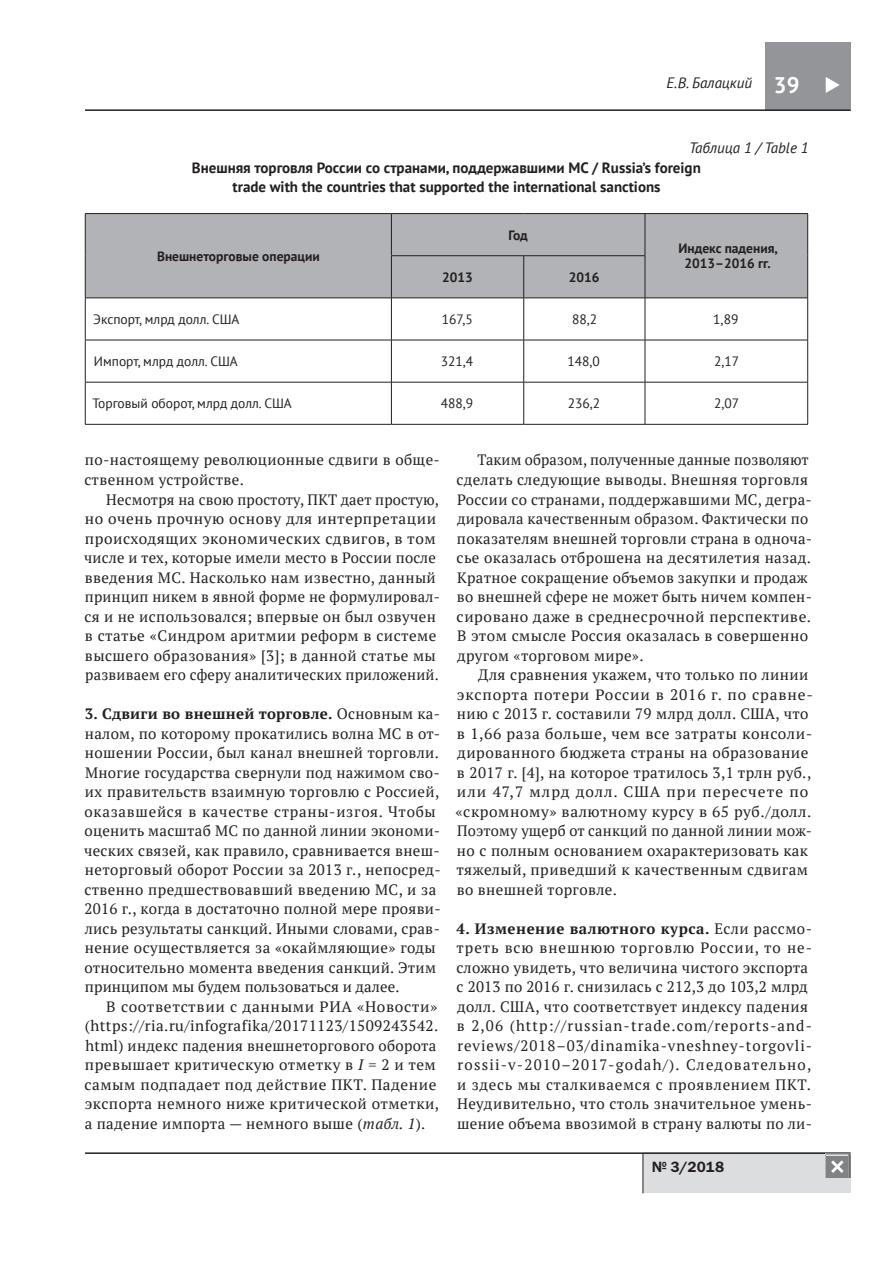
<style>
.page{position:relative;width:893px;height:1263px;background:#fff}
.page>*{position:absolute;margin:0;border:0;box-sizing:border-box;transform-origin:0 0}
.t1{font:700 22.5px "PT Sans";color:#fff}
.t2{font:15px/19.5px "PT Serif";letter-spacing:.025em;color:#231f20}
.t3{font:700 15px/19.5px "PT Sans";color:#231f20;text-align:center}
.t4{font:italic 15px "PT Sans";color:#231f20}
.t5{font:15px "Franklin Gothic Demi C";color:#231f20}
.t6{font:13.5px "PT Sans";color:#231f20}
.t7{font:700 13.5px/14.9px "PT Sans";color:#231f20;text-align:center}
.s1{font-weight:700}
.s2{font-style:italic}
</style>
<div class="page">
<div style="left:765px;top:43px;width:85px;height:68px;background:#939598"></div>
<hr style="left:85px;top:109px;width:765px;height:2px;background:#231f20">
<div style="left:643px;top:1152px;width:207px;height:41px;background:#dcdddf"></div>
<hr style="left:643px;top:1153px;width:1px;height:40px;background:#231f20">
<hr style="left:85px;top:1152px;width:765px;height:2px;background:#231f20">
<svg style="left:826px;top:77px;width:14px;height:16px"></svg>
<svg style="left:825px;top:1153px;width:25px;height:25px"></svg>
<div style="left:86px;top:214px;width:721px;height:84px;background:#b2b3b7"></div>
<hr style="left:391px;top:214px;width:1px;height:41px;background:#231f20">
<hr style="left:645px;top:214px;width:1px;height:41px;background:#231f20">
<hr style="left:391px;top:255px;width:133px;height:1px;background:#231f20">
<hr style="left:391px;top:256px;width:1px;height:42px;background:#231f20">
<hr style="left:524px;top:255px;width:121px;height:1px;background:#231f20">
<hr style="left:523px;top:256px;width:1px;height:42px;background:#231f20">
<hr style="left:645px;top:256px;width:1px;height:42px;background:#231f20">
<hr style="left:391px;top:298px;width:1px;height:42px;background:#231f20">
<hr style="left:523px;top:298px;width:1px;height:42px;background:#231f20">
<hr style="left:645px;top:298px;width:1px;height:42px;background:#231f20">
<hr style="left:85px;top:340px;width:306px;height:1px;background:#231f20">
<hr style="left:391px;top:340px;width:133px;height:1px;background:#231f20">
<hr style="left:391px;top:340px;width:1px;height:42px;background:#231f20">
<hr style="left:524px;top:340px;width:121px;height:1px;background:#231f20">
<hr style="left:523px;top:340px;width:1px;height:42px;background:#231f20">
<hr style="left:645px;top:340px;width:163px;height:1px;background:#231f20">
<hr style="left:645px;top:340px;width:1px;height:42px;background:#231f20">
<hr style="left:85px;top:382px;width:306px;height:1px;background:#231f20">
<hr style="left:391px;top:382px;width:133px;height:1px;background:#231f20">
<hr style="left:391px;top:382px;width:1px;height:42px;background:#231f20">
<hr style="left:524px;top:382px;width:121px;height:1px;background:#231f20">
<hr style="left:523px;top:382px;width:1px;height:42px;background:#231f20">
<hr style="left:645px;top:382px;width:163px;height:1px;background:#231f20">
<hr style="left:645px;top:382px;width:1px;height:42px;background:#231f20">
<hr style="left:85px;top:298px;width:1px;height:42px;background:#231f20">
<hr style="left:807px;top:298px;width:1px;height:42px;background:#231f20">
<hr style="left:85px;top:340px;width:1px;height:42px;background:#231f20">
<hr style="left:807px;top:340px;width:1px;height:42px;background:#231f20">
<hr style="left:85px;top:382px;width:1px;height:42px;background:#231f20">
<hr style="left:807px;top:382px;width:1px;height:42px;background:#231f20">
<hr style="left:85px;top:424px;width:306px;height:1px;background:#231f20">
<hr style="left:391px;top:424px;width:133px;height:1px;background:#231f20">
<hr style="left:524px;top:424px;width:121px;height:1px;background:#231f20">
<hr style="left:645px;top:424px;width:163px;height:1px;background:#231f20">
<hr style="left:85px;top:213px;width:306px;height:1px;background:#231f20">
<hr style="left:85px;top:214px;width:1px;height:42px;background:#231f20">
<hr style="left:391px;top:213px;width:133px;height:1px;background:#231f20">
<hr style="left:524px;top:213px;width:121px;height:1px;background:#231f20">
<hr style="left:645px;top:213px;width:163px;height:1px;background:#231f20">
<hr style="left:807px;top:214px;width:1px;height:42px;background:#231f20">
<hr style="left:85px;top:256px;width:1px;height:42px;background:#231f20">
<hr style="left:807px;top:256px;width:1px;height:42px;background:#231f20">
<hr style="left:85px;top:298px;width:306px;height:1px;background:#231f20">
<hr style="left:391px;top:298px;width:133px;height:1px;background:#231f20">
<hr style="left:524px;top:298px;width:121px;height:1px;background:#231f20">
<hr style="left:645px;top:298px;width:163px;height:1px;background:#231f20">
<p class="t4" style="left:666px;top:74px;width:87px">Е.В. Балацкий</p>
<h1 class="t1" style="left:774px;top:70px;width:27px">39</h1>
<p class="t4" style="left:689px;top:139px;width:121px">Таблица 1 / Table 1</p>
<p class="t3" style="left:192px;top:158px;width:510px">Внешняя торговля России со странами, поддержавшими МС / Russia’s foreign trade with the countries that supported the international sanctions</p>
<p class="t7" style="left:157px;top:248px;width:164px">Внешнеторговые операции</p>
<p class="t7" style="left:508px;top:227px;width:21px">Год</p>
<p class="t7" style="left:442px;top:270px;width:32px">2013</p>
<p class="t7" style="left:569px;top:270px;width:32px">2016</p>
<p class="t7" style="left:678px;top:241px;width:101px">Индекс падения,<br>2013–2016 гг.</p>
<p class="t6" style="left:93px;top:311px;width:148px">Экспорт, млрд долл. США</p>
<p class="t6" style="left:442px;top:311px;width:32px">167,5</p>
<p class="t6" style="left:572px;top:311px;width:27px">88,2</p>
<p class="t6" style="left:713px;top:311px;width:27px">1,89</p>
<p class="t6" style="left:94px;top:353px;width:145px">Импорт, млрд долл. США</p>
<p class="t6" style="left:441px;top:353px;width:34px">321,4</p>
<p class="t6" style="left:567px;top:353px;width:34px">148,0</p>
<p class="t6" style="left:714px;top:353px;width:27px">2,17</p>
<p class="t6" style="left:92px;top:395px;width:201px">Торговый оборот, млрд долл. США</p>
<p class="t6" style="left:441px;top:395px;width:34px">488,9</p>
<p class="t6" style="left:568px;top:395px;width:34px">236,2</p>
<p class="t6" style="left:714px;top:395px;width:27px">2,07</p>
<p class="t2" style="left:85px;top:450px;width:357px">по-настоящему революционные сдвиги в обще&shy;ственном устройстве.</p>
<p class="t2" style="left:84px;top:489px;width:357px;text-indent:22px">Несмотря на свою простоту, ПКТ дает простую, но очень прочную основу для интерпретации происходящих экономических сдвигов, в том числе и тех, которые имели место в России после введения МС. Насколько нам известно, данный принцип никем в явной форме не формулировал&shy;ся и не использовался; впервые он был озвучен в статье «Синдром аритмии реформ в системе высшего образования» [3]; в данной статье мы развиваем его сферу аналитических приложений.</p>
<p class="t2" style="left:84px;top:704px;width:358px"><span class="s1">3. Сдвиги во внешней торговле.</span> Основным ка&shy;налом, по которому прокатились волна МС в от&shy;ношении России, был канал внешней торговли.<br>Многие государства свернули под нажимом сво&shy;их правительств взаимную торговлю с Россией, оказавшейся в качестве страны-изгоя. Чтобы оценить масштаб МС по данной линии экономи&shy;ческих связей, как правило, сравнивается внеш&shy;неторговый оборот России за 2013 г., непосред&shy;ственно предшествовавший введению МС, и за 2016 г., когда в достаточно полной мере прояви&shy;лись результаты санкций. Иными словами, срав&shy;нение осуществляется за «окаймляющие» годы относительно момента введения санкций. Этим принципом мы будем пользоваться и далее.</p>
<p class="t2" style="left:85px;top:996px;width:356px;text-indent:22px">В соответствии с данными РИА «Новости» (https://ria.ru/infografika/20171123/1509243542. html) индекс падения внешнеторгового оборота превышает критическую отметку в <span class="s2">I</span> = 2 и тем самым подпадает под действие ПКТ. Падение экспорта немного ниже критической отметки, а падение импорта — немного выше (<span class="s2">табл. 1</span>).</p>
<p class="t2" style="left:457px;top:450px;width:357px;text-indent:21px">Таким образом, полученные данные позволяют сделать следующие выводы. Внешняя торговля России со странами, поддержавшими МС, дегра&shy;дировала качественным образом. Фактически по показателям внешней торговли страна в одноча&shy;сье оказалась отброшена на десятилетия назад.<br>Кратное сокращение объемов закупки и продаж во внешней сфере не может быть ничем компен&shy;сировано даже в среднесрочной перспективе.<br>В этом смысле Россия оказалась в совершенно другом «торговом мире».</p>
<p class="t2" style="left:455px;top:665px;width:359px;text-indent:23px">Для сравнения укажем, что только по линии экспорта потери России в 2016 г. по сравне&shy;нию с 2013 г. составили 79 млрд долл. США, что в 1,66 раза больше, чем все затраты консоли&shy;дированного бюджета страны на образование в 2017 г. [4], на которое тратилось 3,1 трлн руб., или 47,7 млрд долл. США при пересчете по «скромному» валютному курсу в 65 руб./долл.<br>Поэтому ущерб от санкций по данной линии мож&shy;но с полным основанием охарактеризовать как тяжелый, приведший к качественным сдвигам во внешней торговле.</p>
<p class="t2" style="left:457px;top:918px;width:357px"><span class="s1">4. Изменение валютного курса.</span> Если рассмо&shy;треть всю внешнюю торговлю России, то не&shy;сложно увидеть, что величина чистого экспорта с 2013 по 2016 г. снизилась с 212,3 до 103,2 млрд долл. США, что соответствует индексу падения в 2,06 (http://russian-trade.com/reports-and&shy;reviews/2018–03/dinamika-vneshney-torgovli&shy;rossii-v‑2010–2017-godah/). Следовательно, и здесь мы сталкиваемся с проявлением ПКТ.<br>Неудивительно, что столь значительное умень&shy;шение объема ввозимой в страну валюты по ли-</p>
<p class="t5" style="left:652px;top:1158px;width:74px">№ 3/2018</p>
</div>
